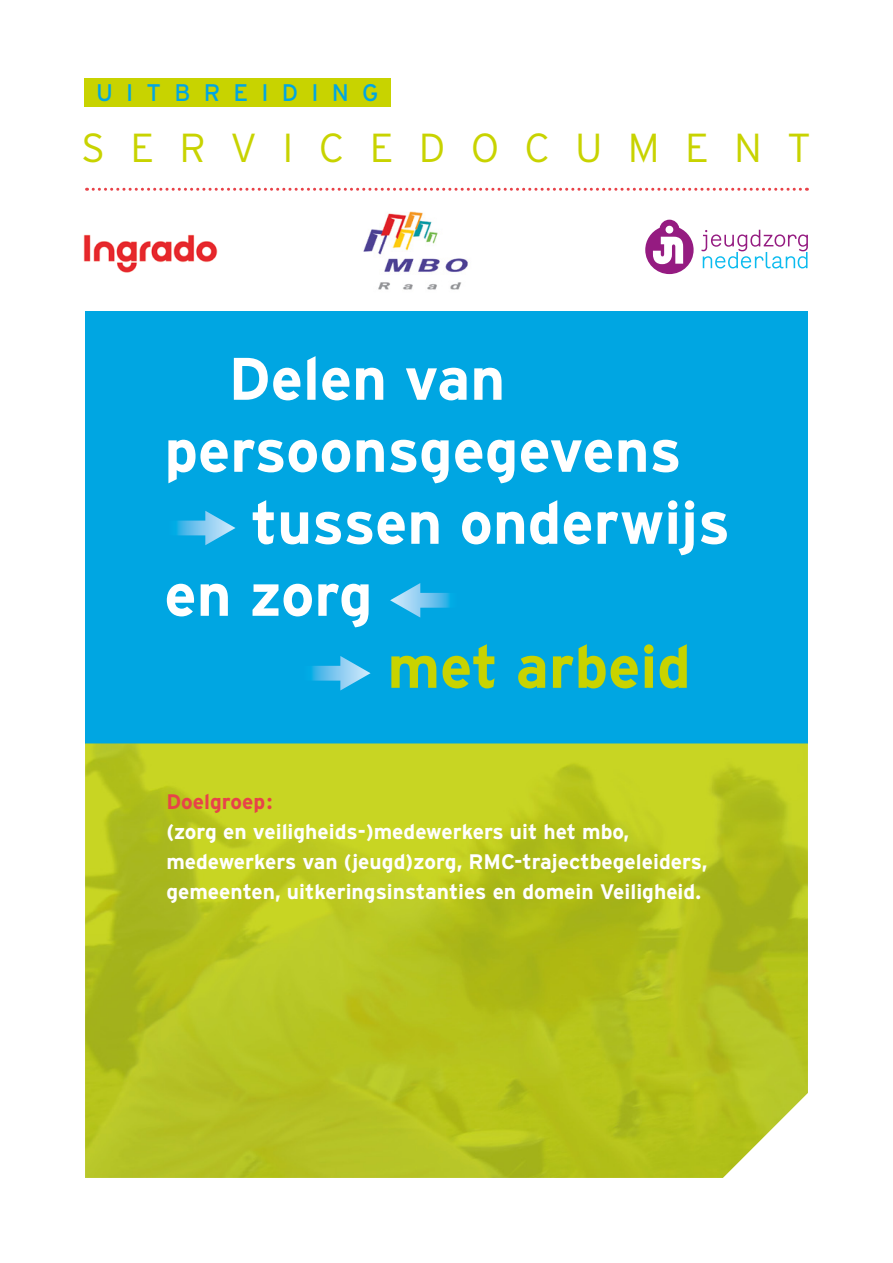
<style>
.page{position:relative;width:893px;height:1263px;background:#fff}
.page>*{position:absolute;margin:0;border:0;box-sizing:border-box;transform-origin:0 0}
.t1{font:700 59.85px "Interstate";color:#fff}
.t2{font:700 59.85px "Interstate";color:#c8d300}
.t3{font:300 40.5px "Interstate";letter-spacing:.625em;color:#c8d300}
.t4{font:24px "Interstate";letter-spacing:.55em;color:#00a6e2}
.t5{font:700 21px/30px "Interstate";color:#fff}
.t6{font:700 21px "Interstate";color:#e84249}
</style>
<div class="page">
<div style="left:85px;top:311px;width:723px;height:432px;background:#00a6e2"></div>
<svg style="left:87px;top:188px;width:713px;height:3px"></svg>
<img style="left:85px;top:743px;width:723px;height:435px">
<svg style="left:645px;top:220px;width:49px;height:54px"></svg>
<div style="left:665px;top:226px;width:8px;height:8px;background:#fff;border-radius:50%"></div>
<svg style="left:701px;top:230px;width:107px;height:38px"></svg>
<img style="left:83px;top:234px;width:135px;height:39px">
<img style="left:363px;top:211px;width:105px;height:79px">
<div style="left:84px;top:79px;width:306px;height:28px;background:#c8d300"></div>
<svg style="left:177px;top:511px;width:59px;height:34px"></svg>
<svg style="left:390px;top:583px;width:60px;height:34px"></svg>
<svg style="left:312px;top:656px;width:59px;height:34px"></svg>
<p class="t4" style="left:96px;top:79px;width:284px">UITBREIDING</p>
<h2 class="t3" style="left:81px;top:125px;width:731px">SERVICEDOCUMENT</h2>
<h1 class="t1" style="left:228px;top:345px;width:278px">Delen van</h1>
<h1 class="t1" style="left:164px;top:417px;width:519px">persoonsgegevens</h1>
<h1 class="t1" style="left:251px;top:489px;width:480px">tussen onderwijs</h1>
<h1 class="t1" style="left:164px;top:561px;width:210px">en zorg</h1>
<h1 class="t2" style="left:387px;top:633px;width:305px">met arbeid</h1>
<p class="t6" style="left:166px;top:790px;width:108px">Doelgroep:</p>
<p class="t5" style="left:166px;top:816px;width:543px">(zorg en veiligheids-)medewerkers uit het mbo, medewerkers van (jeugd)zorg, RMC-trajectbegeleiders, gemeenten, uitkeringsinstanties en domein Veiligheid.</p>
</div>
